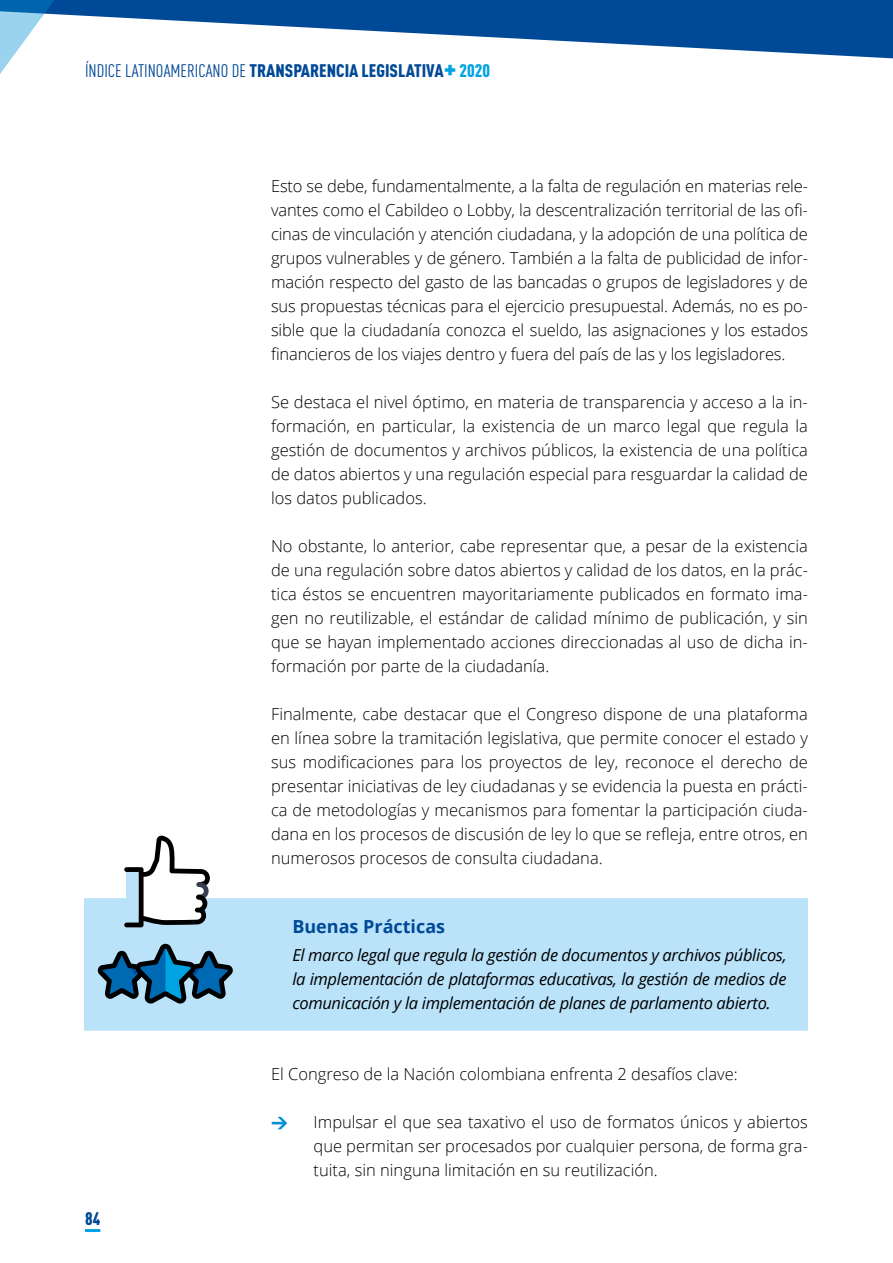
<style>
.page{position:relative;width:893px;height:1263px;background:#fff}
.page>*{position:absolute;margin:0;border:0;box-sizing:border-box;transform-origin:0 0}
.t1{font:900 condensed 18px "DIN Pro";color:#004996}
.t2{font:700 18px "Open Sans";color:#004996}
.t3{font:300 16.5px/24px "Open Sans";color:#000;text-align:justify}
.t4{font:italic 16.5px/24px "Open Sans";letter-spacing:-.02em;color:#000;text-align:justify}
.s1{font-weight:400}
.s2{font-size:27px;color:#00a3e2}
.s3{color:#00a3e2}
.s4{font-family:"DIN Pro";font-weight:900;color:#0090d4}
</style>
<div class="page">
<hr style="left:85px;top:1229px;width:15px;height:3px;background:#00a3e2">
<svg style="left:64px;top:0;width:829px;height:58px;fill:#004996"></svg>
<svg style="left:0;top:0;width:64px;height:74px"></svg>
<div style="left:84px;top:898px;width:724px;height:133px;background:#bae3fa"></div>
<svg style="left:124px;top:835px;width:86px;height:92px"></svg>
<svg style="left:97px;top:944px;width:136px;height:60px;background:#4e83a3"></svg>
<p class="t1" style="left:85px;top:56px;width:406px"><span class="s1">ÍNDICE LATINOAMERICANO DE</span> TRANSPARENCIA LEGISLATIVA<span class="s2">+</span> <span class="s3">2020</span></p>
<p class="t3" style="left:271px;top:174px;width:538px">Esto se debe, fundamentalmente, a la falta de regulación en materias rele&shy;vantes como el Cabildeo o Lobby, la descentralización territorial de las ofi&shy;cinas de vinculación y atención ciudadana, y la adopción de una política de grupos vulnerables y de género. También a la falta de publicidad de infor&shy;mación respecto del gasto de las bancadas o grupos de legisladores y de sus propuestas técnicas para el ejercicio presupuestal. Además, no es po&shy;sible que la ciudadanía conozca el sueldo, las asignaciones y los estados financieros de los viajes dentro y fuera del país de las y los legisladores.</p>
<p class="t3" style="left:271px;top:390px;width:538px">Se destaca el nivel óptimo, en materia de transparencia y acceso a la in&shy;formación, en particular, la existencia de un marco legal que regula la gestión de documentos y archivos públicos, la existencia de una política de datos abiertos y una regulación especial para resguardar la calidad de los datos publicados.</p>
<p class="t3" style="left:271px;top:534px;width:538px">No obstante, lo anterior, cabe representar que, a pesar de la existencia de una regulación sobre datos abiertos y calidad de los datos, en la prác&shy;tica éstos se encuentren mayoritariamente publicados en formato ima&shy;gen no reutilizable, el estándar de calidad mínimo de publicación, y sin que se hayan implementado acciones direccionadas al uso de dicha in&shy;formación por parte de la ciudadanía.</p>
<p class="t3" style="left:271px;top:702px;width:538px">Finalmente, cabe destacar que el Congreso dispone de una plataforma en línea sobre la tramitación legislativa, que permite conocer el estado y sus modificaciones para los proyectos de ley, reconoce el derecho de presentar iniciativas de ley ciudadanas y se evidencia la puesta en prácti&shy;ca de metodologías y mecanismos para fomentar la participación ciuda&shy;dana en los procesos de discusión de ley lo que se refleja, entre otros, en numerosos procesos de consulta ciudadana.</p>
<p class="t2" style="left:292px;top:914px;width:154px">Buenas Prácticas</p>
<p class="t4" style="left:292px;top:943px;width:496px">El marco legal que regula la gestión de documentos y archivos públicos, la implementación de plataformas educativas, la gestión de medios de comunicación y la implementación de planes de parlamento abierto.</p>
<p class="t1" style="left:85px;top:1204px;width:17px">84</p>
<p class="t3" style="left:271px;top:1062px;width:468px">El Congreso de la Nación colombiana enfrenta 2 desafíos clave:</p>
<p class="t3" style="left:314px;top:1110px;width:496px;text-indent:-43px"><span class="s4">→</span> Impulsar el que sea taxativo el uso de formatos únicos y abiertos que permitan ser procesados por cualquier persona, de forma gra&shy;tuita, sin ninguna limitación en su reutilización.</p>
</div>
